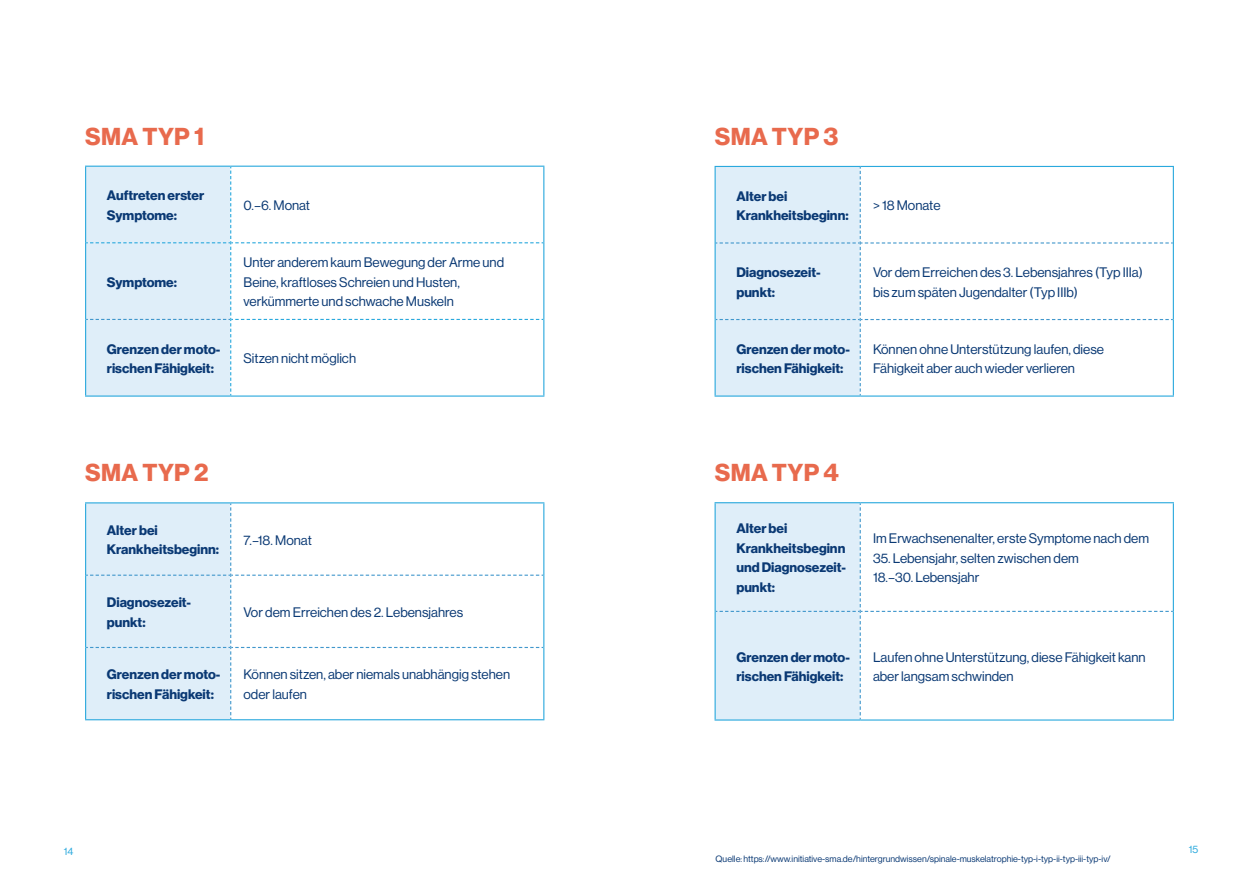
<style>
.page{position:relative;width:1259px;height:893px;background:#fff}
.page>*{position:absolute;margin:0;border:0;box-sizing:border-box;transform-origin:0 0}
.t1{font:700 24px "Volta Modern Display 75";letter-spacing:.015em;color:#e86a4d}
.t2{font:13.5px/19.5px "Volta Modern Display 55 Roman";color:#0a3974}
.t3{font:700 13.5px/19.5px "Volta Modern Display 75";color:#0a3974}
.t4{font:10.5px "Volta Modern Display 55 Roman";color:#2aa9dd}
.t5{font:9px "Volta Modern Display 55 Roman";color:#0a3974}
</style>
<div class="page">
<svg style="left:715px;top:167px;width:457px;height:228px"></svg>
<hr style="left:714px;top:166px;width:146px;height:1px;background:#2aa9dd">
<hr style="left:714px;top:167px;width:1px;height:76px;background:#2aa9dd">
<hr style="left:860px;top:166px;width:314px;height:1px;background:#2aa9dd">
<hr style="left:1172px;top:167px;width:2px;height:76px;background:#2aa9dd">
<hr style="left:714px;top:243px;width:1px;height:77px;background:#2aa9dd">
<hr style="left:1172px;top:243px;width:2px;height:77px;background:#2aa9dd">
<hr style="left:714px;top:320px;width:1px;height:75px;background:#2aa9dd">
<hr style="left:1172px;top:320px;width:2px;height:75px;background:#2aa9dd">
<hr style="left:714px;top:395px;width:146px;height:2px;background:#2aa9dd">
<hr style="left:860px;top:395px;width:314px;height:2px;background:#2aa9dd">
<hr style="left:231px;top:166px;width:313px;height:1px;background:#2aa9dd">
<hr style="left:543px;top:167px;width:1px;height:76px;background:#2aa9dd">
<hr style="left:543px;top:243px;width:1px;height:76px;background:#2aa9dd">
<hr style="left:543px;top:319px;width:1px;height:76px;background:#2aa9dd">
<hr style="left:231px;top:395px;width:313px;height:2px;background:#2aa9dd">
<hr style="left:85px;top:166px;width:146px;height:1px;background:#2aa9dd">
<hr style="left:85px;top:167px;width:1px;height:76px;background:#2aa9dd">
<hr style="left:85px;top:243px;width:1px;height:76px;background:#2aa9dd">
<hr style="left:85px;top:319px;width:1px;height:76px;background:#2aa9dd">
<hr style="left:85px;top:395px;width:146px;height:2px;background:#2aa9dd">
<svg style="left:86px;top:166px;width:457px;height:230px"></svg>
<svg style="left:86px;top:503px;width:457px;height:216px"></svg>
<hr style="left:85px;top:502px;width:146px;height:1px;background:#2aa9dd">
<hr style="left:85px;top:503px;width:1px;height:72px;background:#2aa9dd">
<hr style="left:231px;top:502px;width:313px;height:1px;background:#2aa9dd">
<hr style="left:543px;top:503px;width:1px;height:72px;background:#2aa9dd">
<hr style="left:85px;top:575px;width:1px;height:72px;background:#2aa9dd">
<hr style="left:543px;top:575px;width:1px;height:72px;background:#2aa9dd">
<hr style="left:85px;top:647px;width:1px;height:72px;background:#2aa9dd">
<hr style="left:543px;top:647px;width:1px;height:72px;background:#2aa9dd">
<hr style="left:85px;top:719px;width:146px;height:1px;background:#2aa9dd">
<hr style="left:231px;top:719px;width:313px;height:1px;background:#2aa9dd">
<svg style="left:715px;top:503px;width:457px;height:216px"></svg>
<hr style="left:714px;top:502px;width:146px;height:1px;background:#2aa9dd">
<hr style="left:714px;top:503px;width:1px;height:108px;background:#2aa9dd">
<hr style="left:860px;top:502px;width:314px;height:1px;background:#2aa9dd">
<hr style="left:1172px;top:503px;width:2px;height:108px;background:#2aa9dd">
<hr style="left:714px;top:611px;width:1px;height:108px;background:#2aa9dd">
<hr style="left:1172px;top:611px;width:2px;height:108px;background:#2aa9dd">
<hr style="left:714px;top:719px;width:146px;height:2px;background:#2aa9dd">
<hr style="left:860px;top:719px;width:314px;height:2px;background:#2aa9dd">
<h1 class="t1" style="left:85px;top:122px;width:120px">SMA TYP 1</h1>
<p class="t3" style="left:107px;top:186px;width:99px">Auftreten erster<br>Symptome:</p>
<p class="t2" style="left:243px;top:196px;width:68px">0.–6. Monat</p>
<p class="t3" style="left:107px;top:272px;width:72px">Symptome:</p>
<p class="t2" style="left:243px;top:253px;width:262px">Unter anderem kaum Bewegung der Arme und<br>Beine, kraftloses Schreien und Husten, verkümmerte und schwache Muskeln</p>
<p class="t3" style="left:107px;top:339px;width:115px">Grenzen der moto&shy;rischen Fähigkeit:</p>
<p class="t2" style="left:243px;top:349px;width:114px">Sitzen nicht möglich</p>
<h1 class="t1" style="left:85px;top:459px;width:125px">SMA TYP 2</h1>
<p class="t3" style="left:107px;top:521px;width:114px">Alter bei<br>Krankheitsbeginn:</p>
<p class="t2" style="left:243px;top:530px;width:70px">7.–18. Monat</p>
<p class="t3" style="left:107px;top:593px;width:86px">Diagnosezeit&shy;punkt:</p>
<p class="t2" style="left:243px;top:602px;width:221px">Vor dem Erreichen des 2. Lebensjahres</p>
<p class="t3" style="left:107px;top:665px;width:115px">Grenzen der moto&shy;rischen Fähigkeit:</p>
<p class="t2" style="left:243px;top:665px;width:268px">Können sitzen, aber niemals unabhängig stehen oder laufen</p>
<h1 class="t1" style="left:715px;top:122px;width:125px">SMA TYP 3</h1>
<p class="t3" style="left:736px;top:186px;width:114px">Alter bei<br>Krankheitsbeginn:</p>
<p class="t2" style="left:873px;top:196px;width:69px">&gt; 18 Monate</p>
<p class="t3" style="left:736px;top:263px;width:86px">Diagnosezeit&shy;punkt:</p>
<p class="t2" style="left:873px;top:263px;width:271px">Vor dem Erreichen des 3. Lebensjahres (Typ IIIa) bis zum späten Jugendalter (Typ IIIb)</p>
<p class="t3" style="left:736px;top:339px;width:115px">Grenzen der moto&shy;rischen Fähigkeit:</p>
<p class="t2" style="left:873px;top:339px;width:233px">Können ohne Unterstützung laufen, diese<br>Fähigkeit aber auch wieder verlieren</p>
<h1 class="t1" style="left:715px;top:459px;width:126px">SMA TYP 4</h1>
<p class="t3" style="left:736px;top:519px;width:111px">Alter bei<br>Krankheitsbeginn und Diagnosezeit&shy;punkt:</p>
<p class="t2" style="left:873px;top:529px;width:278px">Im Erwachsenenalter, erste Symptome nach dem</p>
<p class="t2" style="left:873px;top:548px;width:207px">35. Lebensjahr, selten zwischen dem<br>18.–30. Lebensjahr</p>
<p class="t3" style="left:736px;top:647px;width:115px">Grenzen der moto&shy;rischen Fähigkeit:</p>
<p class="t2" style="left:873px;top:647px;width:274px">Laufen ohne Unterstützung, diese Fähigkeit kann aber langsam schwinden</p>
<p class="t4" style="left:64px;top:845px;width:11px">14</p>
<p class="t4" style="left:1189px;top:843px;width:11px">15</p>
<p class="t5" style="left:715px;top:854px;width:397px">Quelle: https://www.initiative-sma.de/hintergrundwissen/spinale-muskelatrophie-typ-i-typ-ii-typ-iii-typ-iv/</p>
</div>
